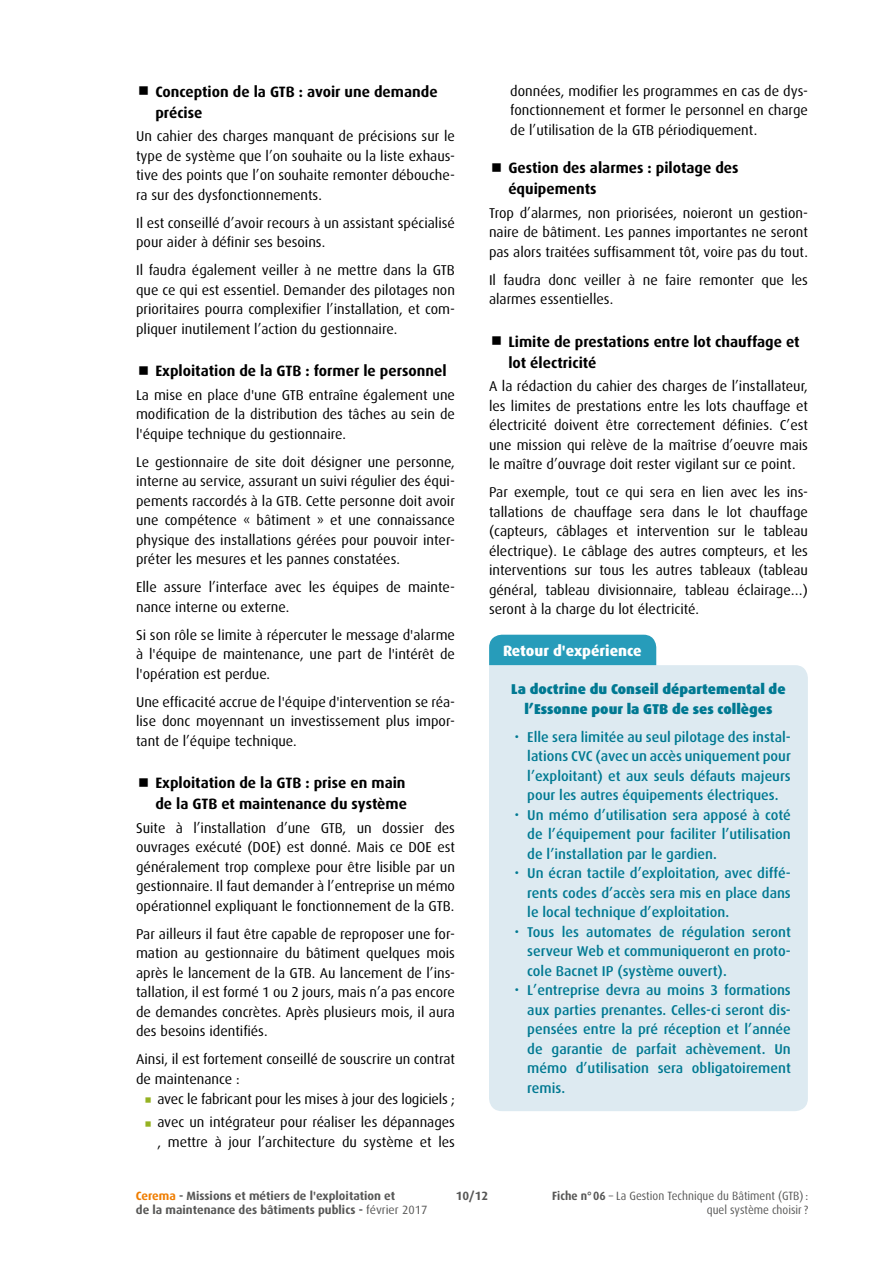
<style>
.page{position:relative;width:893px;height:1263px;background:#fff}
.page>*{position:absolute;margin:0;border:0;box-sizing:border-box;transform-origin:0 0}
.t1{font:700 15px/21px "Dax OT";color:#000}
.t2{font:800 15px "Dax OT";color:#fff}
.t3{font:14.25px/19.5px "Dax OT";color:#000;text-align:justify}
.t4{font:500 14.25px/19.5px "Dax OT";color:#007992;text-align:justify}
.t5{font:900 14.25px/19.5px "Dax OT";color:#007992;text-align:center}
.t6{font:700 12px/14.4px "Dax OT";color:#575756}
.t7{font:12px/14.4px "Dax OT";color:#575756;text-align:right;scale:.93 1}
.s1{font-weight:400;font-size:15px}
.s2{color:#ef7d00}
.s3{font-weight:400}
.s4{font-weight:700}
</style>
<div class="page">
<div style="left:489px;top:665px;width:319px;height:446px;background:#ddeaf1"></div>
<div style="left:489px;top:635px;width:167px;height:30px;background:#279cba"></div>
<p class="t1" style="left:155px;top:81px;width:284px">Conception de la GTB : avoir une demande précise</p>
<p class="t3" style="left:136px;top:127px;width:320px">Un cahier des charges manquant de précisions sur le type de système que l’on souhaite ou la liste exhaus&shy;tive des points que l’on souhaite remonter débouche&shy;ra sur des dysfonctionnements.</p>
<p class="t3" style="left:136px;top:213px;width:320px">Il est conseillé d’avoir recours à un assistant spécialisé pour aider à définir ses besoins.</p>
<p class="t3" style="left:136px;top:261px;width:320px">Il faudra également veiller à ne mettre dans la GTB que ce qui est essentiel. Demander des pilotages non prioritaires pourra complexifier l’installation, et com&shy;pliquer inutilement l’action du gestionnaire.</p>
<p class="t1" style="left:155px;top:360px;width:293px">Exploitation de la GTB : former le personnel</p>
<p class="t3" style="left:136px;top:385px;width:320px">La mise en place d'une GTB entraîne également une modification de la distribution des tâches au sein de l'équipe technique du gestionnaire.</p>
<p class="t3" style="left:136px;top:452px;width:320px">Le gestionnaire de site doit désigner une personne, interne au service, assurant un suivi régulier des équi&shy;pements raccordés à la GTB. Cette personne doit avoir une compétence « bâtiment » et une connaissance physique des installations gérées pour pouvoir inter&shy;préter les mesures et les pannes constatées.</p>
<p class="t3" style="left:136px;top:578px;width:320px">Elle assure l’interface avec les équipes de mainte&shy;nance interne ou externe.</p>
<p class="t3" style="left:136px;top:625px;width:320px">Si son rôle se limite à répercuter le message d'alarme à l'équipe de maintenance, une part de l'intérêt de l'opération est perdue.</p>
<p class="t3" style="left:136px;top:692px;width:320px">Une efficacité accrue de l'équipe d'intervention se réa&shy;lise donc moyennant un investissement plus impor&shy;tant de l’équipe technique.</p>
<p class="t1" style="left:155px;top:772px;width:253px">Exploitation de la GTB : prise en main de la GTB et maintenance du système</p>
<p class="t3" style="left:136px;top:818px;width:320px">Suite à l’installation d’une GTB, un dossier des ouvrages exécuté (DOE) est donné. Mais ce DOE est généralement trop complexe pour être lisible par un gestionnaire. Il faut demander à l’entreprise un mémo opérationnel expliquant le fonctionnement de la GTB.</p>
<p class="t3" style="left:136px;top:924px;width:320px">Par ailleurs il faut être capable de reproposer une for&shy;mation au gestionnaire du bâtiment quelques mois après le lancement de la GTB. Au lancement de l’ins&shy;tallation, il est formé 1 ou 2 jours, mais n’a pas encore de demandes concrètes. Après plusieurs mois, il aura des besoins identifiés.</p>
<p class="t3" style="left:136px;top:1050px;width:320px">Ainsi, il est fortement conseillé de souscrire un contrat de maintenance :</p>
<p class="t3" style="left:157px;top:1087px;width:299px;line-height:23.7px">avec le fabricant pour les mises à jour des logiciels ; avec un intégrateur pour réaliser les dépannages</p>
<p class="t3" style="left:157px;top:1132px;width:299px">, mettre à jour l’architecture du système et les</p>
<p class="t3" style="left:510px;top:81px;width:299px">données, modifier les programmes en cas de dys&shy;fonctionnement et former le personnel en charge de l’utilisation de la GTB périodiquement.</p>
<p class="t1" style="left:508px;top:157px;width:232px">Gestion des alarmes : pilotage des équipements</p>
<p class="t3" style="left:489px;top:203px;width:320px">Trop d’alarmes, non priorisées, noieront un gestion&shy;naire de bâtiment. Les pannes importantes ne seront pas alors traitées suffisamment tôt, voire pas du tout.</p>
<p class="t3" style="left:489px;top:270px;width:320px">Il faudra donc veiller à ne faire remonter que les alarmes essentielles.</p>
<p class="t1" style="left:508px;top:331px;width:293px">Limite de prestations entre lot chauffage et lot électricité</p>
<p class="t3" style="left:489px;top:377px;width:320px">A la rédaction du cahier des charges de l’installateur, les limites de prestations entre les lots chauffage et électricité doivent être correctement définies. C’est une mission qui relève de la maîtrise d’oeuvre mais le maître d’ouvrage doit rester vigilant sur ce point.</p>
<p class="t3" style="left:489px;top:483px;width:320px">Par exemple, tout ce qui sera en lien avec les ins&shy;tallations de chauffage sera dans le lot chauffage (capteurs, câblages et intervention sur le tableau électrique). Le câblage des autres compteurs, et les interventions sur tous les autres tableaux (tableau général, tableau divisionnaire, tableau éclairage…) seront à la charge du lot électricité.</p>
<p class="t2" style="left:503px;top:642px;width:140px">Retour d'expérience</p>
<p class="t5" style="left:511px;top:680px;width:276px">La doctrine du Conseil départemental de l’Essonne pour la GTB de ses collèges</p>
<p class="t4" style="left:527px;top:727px;width:265px;text-indent:-13px"><span class="s1">•</span> Elle sera limitée au seul pilotage des instal&shy;lations CVC (avec un accès uniquement pour l’exploitant) et aux seuls défauts majeurs pour les autres équipements électriques.</p>
<p class="t4" style="left:527px;top:805px;width:265px;text-indent:-13px"><span class="s1">•</span> Un mémo d’utilisation sera apposé à coté de l’équipement pour faciliter l’utilisation de l’installation par le gardien.</p>
<p class="t4" style="left:527px;top:864px;width:265px;text-indent:-13px"><span class="s1">•</span> Un écran tactile d’exploitation, avec diffé&shy;rents codes d’accès sera mis en place dans le local technique d’exploitation.</p>
<p class="t4" style="left:527px;top:922px;width:265px;text-indent:-13px"><span class="s1">•</span> Tous les automates de régulation seront serveur Web et communiqueront en proto&shy;cole Bacnet IP (système ouvert).</p>
<p class="t4" style="left:527px;top:981px;width:265px;text-indent:-13px"><span class="s1">•</span> L’entreprise devra au moins 3 formations aux parties prenantes. Celles-ci seront dis&shy;pensées entre la pré réception et l’année de garantie de parfait achèvement. Un mémo d’utilisation sera obligatoirement remis.</p>
<p class="t6" style="left:136px;top:1188px;width:293px"><span class="s2">Cerema</span> - Missions et métiers de l'exploitation et<br>de la maintenance des bâtiments publics - <span class="s3">février 2017</span></p>
<p class="t6" style="left:456px;top:1188px;width:34px">10/12</p>
<p class="t7" style="left:552px;top:1189px;width:277px"><span class="s4">Fiche n°06</span> – La Gestion Technique du Bâtiment (GTB) : quel système choisir ?</p>
</div>
